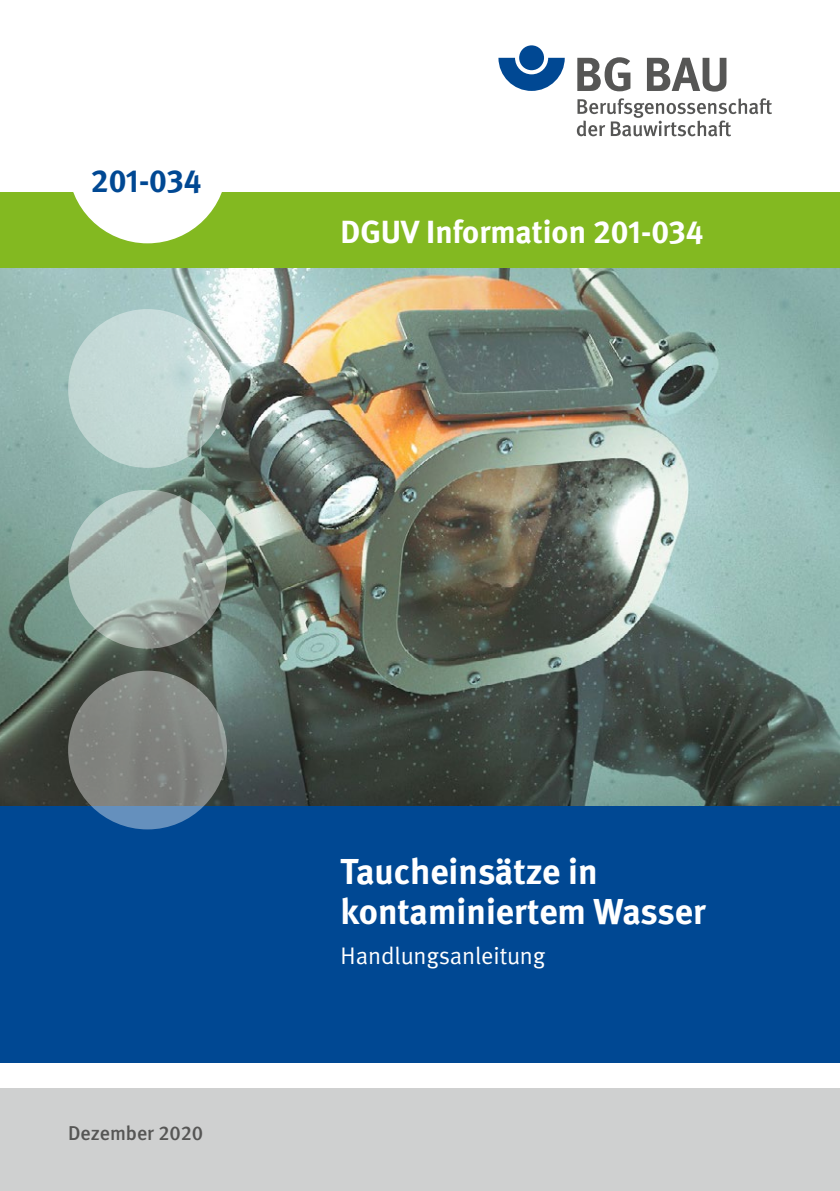
<style>
.page{position:relative;width:840px;height:1191px;background:#fff}
.page>*{position:absolute;margin:0;border:0;box-sizing:border-box;transform-origin:0 0}
.U1_bis_U4_Seite3_Titel{font:700 36px/40px "DGUV Meta";color:#fff}
.U1_bis_U4_Seite3_BestNr_Balken{font:700 32px "DGUV Meta";color:#fff}
.t1{font:700 32px "DGUV Meta";letter-spacing:-.005em;color:#004893}
.U1_bis_U4_Seite3_SubTitel{font:24px "DGUV Meta";color:#fff}
.U1_bis_U4_Seite3_Ausgabe{font:500 20px "DGUV Meta";color:#565655}
</style>
<div class="page">
<div style="left:0;top:192px;width:839px;height:77px;background:#83b921"></div>
<img style="left:0;top:269px;width:839px;height:537px">
<div style="left:0;top:806px;width:839px;height:256px;background:#004893"></div>
<div style="left:0;top:1088px;width:839px;height:103px;background:#cfd0d0"></div>
<svg style="left:68px;top:309px;width:159px;height:159px;background:#c4d8d5"></svg>
<svg style="left:68px;top:490px;width:159px;height:158px;background:#a8b9b2"></svg>
<svg style="left:68px;top:670px;width:159px;height:159px;background:#7f8586"></svg>
<div style="left:68px;top:85px;width:159px;height:158px;background:#fff;border-radius:50%"></div>
<svg style="left:498px;top:58px;width:66px;height:33px"></svg>
<div style="left:519px;top:45px;width:24px;height:25px;background:#004893;border-radius:50%"></div>
<svg style="left:577px;top:57px;width:53px;height:34px"></svg>
<svg style="left:647px;top:58px;width:79px;height:34px"></svg>
<svg style="left:576px;top:98px;width:195px;height:38px"></svg>
<p class="t1" style="left:91px;top:162px;width:112px">201-034</p>
<p class="U1_bis_U4_Seite3_BestNr_Balken" style="left:340px;top:212px;width:364px">DGUV Information 201-034</p>
<p class="U1_bis_U4_Seite3_Ausgabe" style="left:68px;top:1121px;width:136px">Dezember 2020</p>
<h1 class="U1_bis_U4_Seite3_Titel" style="left:340px;top:852px;width:366px">Taucheinsätze in kontaminiertem Wasser</h1>
<h2 class="U1_bis_U4_Seite3_SubTitel" style="left:340px;top:941px;width:206px">Handlungsanleitung</h2>
</div>
